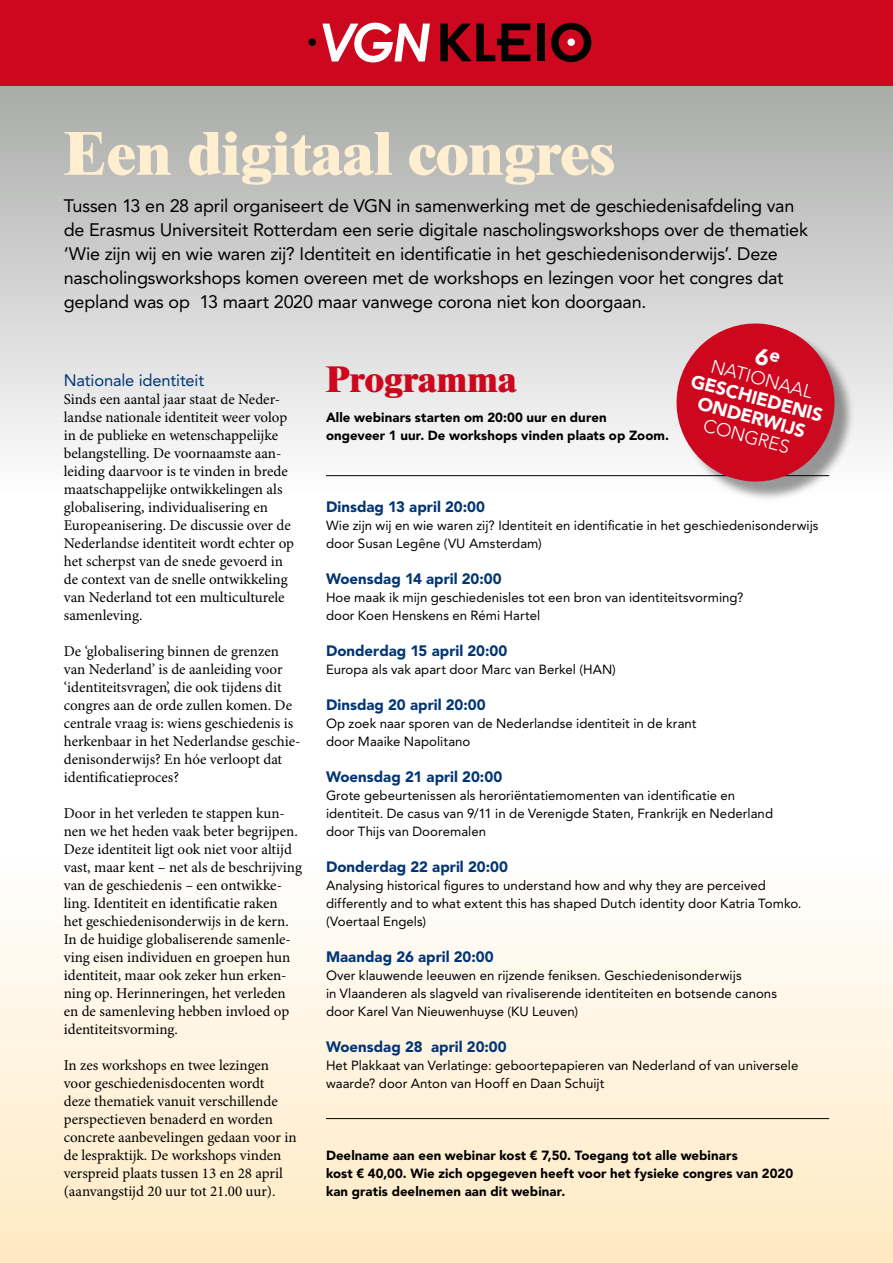
<style>
.page{position:relative;width:893px;height:1263px;background:#fff}
.page>*{position:absolute;margin:0;border:0;box-sizing:border-box;transform-origin:0 0}
.t1{font:800 60px "Times LT Std";color:#ffeed0}
.t2{font:600 56.4px "Futura T";color:#000}
.t3{font:800 36px "Times LT Std";color:#cd071e}
.t4{font:900 18.45px/19.6px "Avenir";color:#fff;text-align:center}
.t5{font:300 18.45px "Avenir";color:#fff}
.t6{font:18px/24px "Avenir LT Std";letter-spacing:-.01em;color:#000}
.t7{font:16.5px "Avenir LT Std";letter-spacing:-.01em;color:#003576}
.t8{font:15px/18px "Minion Pro";color:#000}
.t9{font:900 15px "Avenir LT Std";color:#003576}
.t10{font:13.2px/18px "Avenir LT Std";letter-spacing:.005em;color:#000}
.t11{font:900 13.2px/18px "Avenir LT Std";letter-spacing:.005em;color:#000}
.s1{font-family:"Century Gothic";font-weight:700;font-style:italic;font-size:52.8px;color:#fff}
.s2{font-family:"Insignia";font-weight:400;font-size:60px}
</style>
<div class="page">
<div style="left:0;top:862px;width:893px;height:401px;background:linear-gradient(to bottom,#fffefe,#ffe9c2)"></div>
<div style="left:0;top:80px;width:893px;height:414px;background:linear-gradient(to bottom,#a8aaa8,#fdfdfd)"></div>
<div style="left:0;top:0;width:893px;height:85px;background:#cd071e"></div>
<div style="left:308px;top:38px;width:8px;height:8px;background:#000;border-radius:50%"></div>
<div style="left:567px;top:38px;width:8px;height:8px;background:#fff;border-radius:50%"></div>
<hr style="left:326px;top:1118px;width:503px;height:1px;background:#000">
<hr style="left:326px;top:475px;width:503px;height:1px;background:#000">
<div style="left:680px;top:327px;width:175px;height:175px;background:#000;opacity:.4"></div>
<svg style="left:671px;top:317px;width:172px;height:173px;background:#ce4c5b"></svg>
<h2 class="t2" style="left:320px;top:9px;width:276px"><span class="s1">VGN</span>Kl<span class="s2">e</span>io</h2>
<h1 class="t1" style="left:64px;top:116px;width:553px">Een digitaal congres</h1>
<p class="t6" style="left:64px;top:194px;width:746px">Tussen 13 en 28 april organiseert de VGN in samenwerking met de geschiedenisafdeling van de Erasmus Universiteit Rotterdam een serie digitale nascholingsworkshops over de thematiek ‘Wie zijn wij en wie waren zij? Identiteit en identificatie in het geschiedenisonderwijs’. Deze nascholingsworkshops komen overeen met de workshops en lezingen voor het congres dat gepland was op 13 maart 2020 maar vanwege corona niet kon doorgaan.</p>
<p class="t7" style="left:64px;top:370px;width:142px">Nationale identiteit</p>
<p class="t8" style="left:64px;top:391px;width:232px">Sinds een aantal jaar staat de Neder&shy;landse nationale identiteit weer volop in de publieke en wetenschappelijke belangstelling. De voornaamste aan&shy;leiding daarvoor is te vinden in brede maatschappelijke ontwikkelingen als globalisering, individualisering en Europeanisering. De discussie over de Nederlandse identiteit wordt echter op het scherpst van de snede gevoerd in de context van de snelle ontwikkeling van Nederland tot een multiculturele samenleving.</p>
<p class="t8" style="left:64px;top:643px;width:238px">De ‘globalisering binnen de grenzen van Nederland’ is de aanleiding voor ‘identiteitsvragen’, die ook tijdens dit congres aan de orde zullen komen. De centrale vraag is: wiens geschiedenis is herkenbaar in het Nederlandse geschie&shy;denisonderwijs? En hóe verloopt dat identificatieproces?</p>
<p class="t8" style="left:64px;top:805px;width:240px">Door in het verleden te stappen kun&shy;nen we het heden vaak beter begrijpen.<br>Deze identiteit ligt ook niet voor altijd vast, maar kent – net als de beschrijving van de geschiedenis – een ontwikke&shy;ling. Identiteit en identificatie raken<br>het geschiedenisonderwijs in de kern.<br>In de huidige globaliserende samenle&shy;ving eisen individuen en groepen hun identiteit, maar ook zeker hun erken&shy;ning op. Herinneringen, het verleden en de samenleving hebben invloed op identiteitsvorming.</p>
<p class="t8" style="left:64px;top:1057px;width:234px">In zes workshops en twee lezingen voor geschiedenisdocenten wordt<br>deze thematiek vanuit verschillende perspectieven benaderd en worden concrete aanbevelingen gedaan voor in de lespraktijk. De workshops vinden verspreid plaats tussen 13 en 28 april (aanvangstijd 20 uur tot 21.00 uur).</p>
<h3 class="t3" style="left:326px;top:357px;width:192px">Programma</h3>
<p class="t11" style="left:326px;top:408px;width:344px">Alle webinars starten om 20:00 uur en duren ongeveer 1 uur. De workshops vinden plaats op Zoom.</p>
<p class="t5" style="left:714px;top:355px;width:106px;rotate:15deg">NATIONAAL</p>
<p class="t4" style="left:694px;top:370px;width:137px;rotate:15deg">GESCHIEDENIS<br>ONDERWIJS</p>
<p class="t5" style="left:707px;top:414px;width:90px;rotate:15deg">CONGRES</p>
<p class="t9" style="left:326px;top:498px;width:160px">Dinsdag 13 april 20:00</p>
<p class="t10" style="left:326px;top:516px;width:494px">Wie zijn wij en wie waren zij? Identiteit en identificatie in het geschiedenisonderwijs door Susan Legêne (VU Amsterdam)</p>
<p class="t9" style="left:326px;top:570px;width:177px">Woensdag 14 april 20:00</p>
<p class="t10" style="left:326px;top:588px;width:419px">Hoe maak ik mijn geschiedenisles tot een bron van identiteitsvorming? door Koen Henskens en Rémi Hartel</p>
<p class="t9" style="left:326px;top:642px;width:183px">Donderdag 15 april 20:00</p>
<p class="t10" style="left:326px;top:660px;width:291px">Europa als vak apart door Marc van Berkel (HAN)</p>
<p class="t9" style="left:326px;top:696px;width:161px">Dinsdag 20 april 20:00</p>
<p class="t10" style="left:326px;top:714px;width:372px">Op zoek naar sporen van de Nederlandse identiteit in de krant door Maaike Napolitano</p>
<p class="t9" style="left:326px;top:768px;width:178px">Woensdag 21 april 20:00</p>
<p class="t10" style="left:326px;top:786px;width:449px">Grote gebeurtenissen als heroriëntatiemomenten van identificatie en identiteit. De casus van 9/11 in de Verenigde Staten, Frankrijk en Nederland door Thijs van Dooremalen</p>
<p class="t9" style="left:326px;top:858px;width:183px">Donderdag 22 april 20:00</p>
<p class="t10" style="left:326px;top:876px;width:477px">Analysing historical figures to understand how and why they are perceived differently and to what extent this has shaped Dutch identity door Katria Tomko. (Voertaal Engels)</p>
<p class="t9" style="left:326px;top:948px;width:169px">Maandag 26 april 20:00</p>
<p class="t10" style="left:326px;top:966px;width:452px">Over klauwende leeuwen en rijzende feniksen. Geschiedenisonderwijs<br>in Vlaanderen als slagveld van rivaliserende identiteiten en botsende canons door Karel Van Nieuwenhuyse (KU Leuven)</p>
<p class="t9" style="left:326px;top:1038px;width:182px">Woensdag 28 april 20:00</p>
<p class="t10" style="left:326px;top:1056px;width:474px">Het Plakkaat van Verlatinge: geboortepapieren van Nederland of van universele waarde? door Anton van Hooff en Daan Schuijt</p>
<p class="t11" style="left:326px;top:1146px;width:469px">Deelname aan een webinar kost € 7,50. Toegang tot alle webinars<br>kost € 40,00. Wie zich opgegeven heeft voor het fysieke congres van 2020 kan gratis deelnemen aan dit webinar.</p>
</div>
